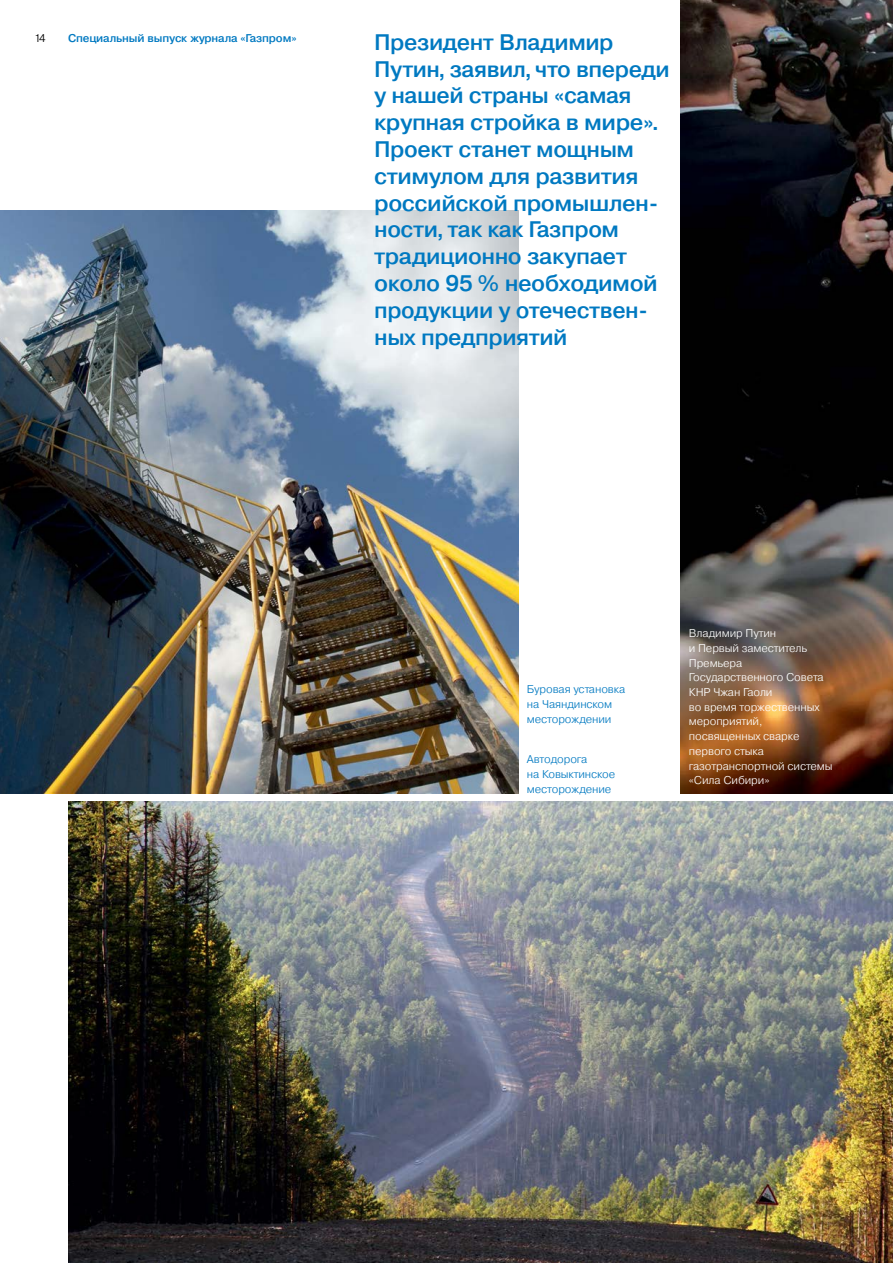
<style>
.page{position:relative;width:893px;height:1263px;background:#fff}
.page>*{position:absolute;margin:0;border:0;box-sizing:border-box;transform-origin:0 0}
.t1{font:500 22.5px/26.8px "Pragmatica";letter-spacing:-.02em;color:#0079c1}
.t2{font:300 11.25px/14.7px "Pragmatica";letter-spacing:-.01em;color:#fff}
.t3{font:300 11.25px/15px "Pragmatica";letter-spacing:-.01em;color:#0079c1}
.t4{font:500 11.25px "Pragmatica";letter-spacing:-.015em;color:#0079c1}
.t5{font:300 11.25px "Pragmatica";color:#000}
</style>
<div class="page">
<img style="left:68px;top:801px;width:825px;height:462px">
<img style="left:0;top:210px;width:519px;height:583px">
<img style="left:680px;top:0;width:213px;height:793px">
<p class="t5" style="left:34px;top:31px;width:13px">14</p>
<p class="t4" style="left:68px;top:31px;width:230px">Специальный выпуск журнала «Газпром»</p>
<p class="t1" style="left:374px;top:28px;width:297px">Президент Владимир<br>Путин, заявил, что впереди у нашей страны «самая крупная стройка в мире».<br>Проект станет мощным стимулом для развития российской промышлен&shy;ности, так как Газпром традиционно закупает около 95 % необходимой продукции у отечествен&shy;ных предприятий</p>
<p class="t3" style="left:527px;top:681px;width:100px">Буровая установка на Чаяндинском месторождении</p>
<p class="t3" style="left:527px;top:751px;width:90px">Автодорога<br>на Ковыктинское месторождение</p>
<p class="t2" style="left:689px;top:626px;width:145px">Владимир Путин<br>и Первый заместитель<br>Премьера<br>Государственного Совета<br>КНР Чжан Гаоли<br>во время торжественных мероприятий, посвященных сварке первого стыка газотранспортной системы «Сила Сибири»</p>
</div>
